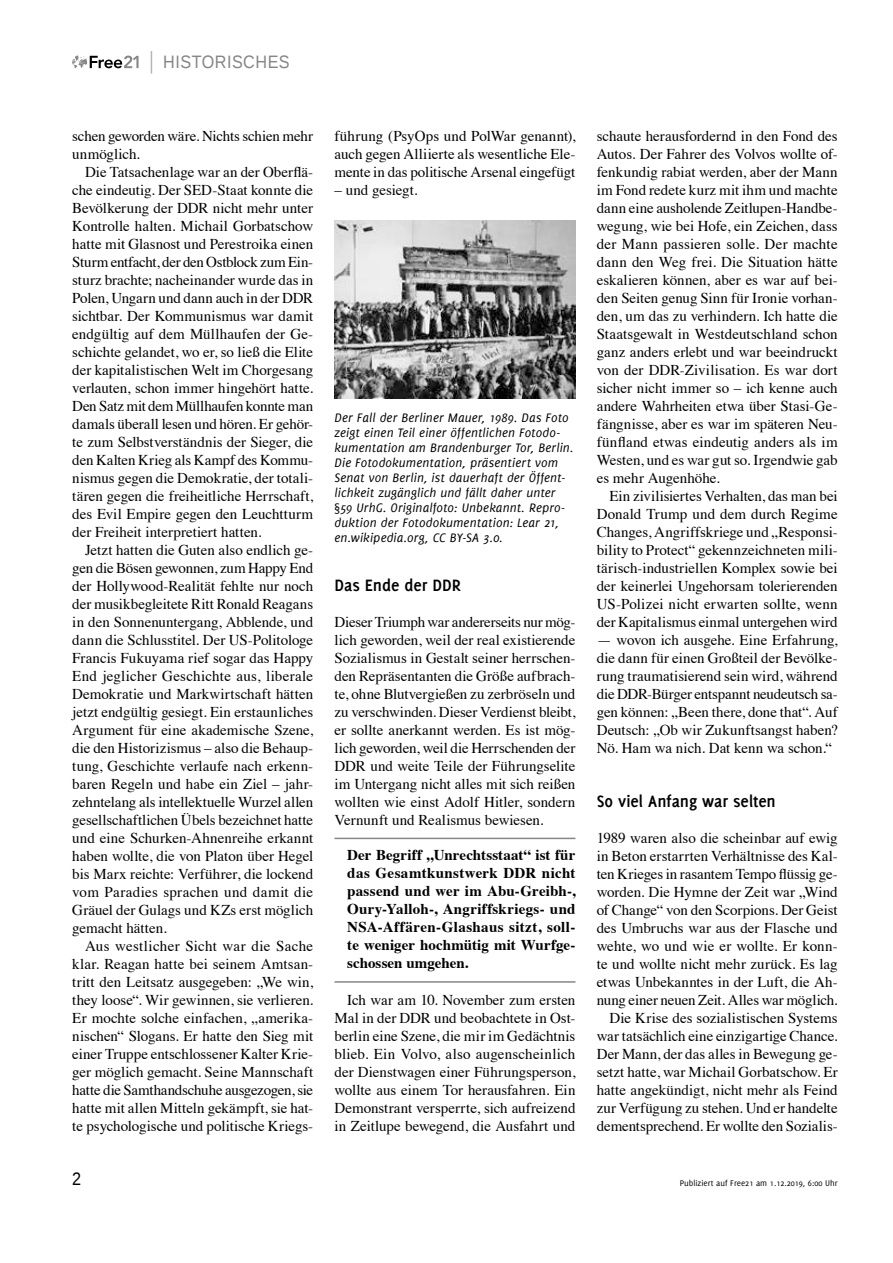
<style>
.page{position:relative;width:893px;height:1263px;background:#fff}
.page>*{position:absolute;margin:0;border:0;box-sizing:border-box;transform-origin:0 0}
.t1{font:700 18px "Delicious";letter-spacing:-.005em;color:#000}
.t2{font:18px "Liberation Sans";letter-spacing:.03em;color:#868686;scale:.9 1}
.t3{font:18px "Liberation Sans";color:#000;scale:.9 1}
.t4{font:15px/18px "Times";letter-spacing:-.005em;color:#000;text-align:justify}
.t5{font:700 15px/18px "Times";letter-spacing:.005em;color:#000;text-align:justify}
.t6{font:italic 13.5px/15px "Delicious";letter-spacing:.01em;color:#000}
.t7{font:9px "Delicious";color:#000}
</style>
<div class="page">
<svg style="left:72px;top:55px;width:67px;height:13px"></svg>
<svg style="left:151px;top:51px;width:1px;height:23px"></svg>
<hr style="left:334px;top:838px;width:241px;height:1px;background:#868686">
<hr style="left:334px;top:981px;width:241px;height:2px;background:#868686">
<img style="left:334px;top:220px;width:241px;height:179px">
<p class="t2" style="left:163px;top:52px;width:142px">HISTORISCH ES</p>
<p class="t4" style="left:72px;top:126px;width:242px">schen geworden wäre. Nichts schien mehr unmöglich.</p>
<p class="t4" style="left:72px;top:162px;width:242px;text-indent:13px">Die Tatsachenlage war an der Oberflä&shy;che eindeutig. Der SED-Staat konnte die Bevölkerung der DDR nicht mehr unter Kontrolle halten. Michail Gorbatschow hatte mit Glasnost und Perestroika einen Sturm entfacht, der den Ostblock zum Ein&shy;sturz brachte; nacheinander wurde das in Polen, Ungarn und dann auch in der DDR sichtbar. Der Kommunismus war damit endgültig auf dem Müllhaufen der Ge&shy;schichte gelandet, wo er, so ließ die Elite der kapitalistischen Welt im Chorgesang verlauten, schon immer hingehört hatte.<br>Den Satz mit dem Müllhaufen konnte man damals überall lesen und hören. Er gehör&shy;te zum Selbstverständnis der Sieger, die den Kalten Krieg als Kampf des Kommu&shy;nismus gegen die Demokratie, der totali&shy;tären gegen die freiheitliche Herrschaft, des Evil Empire gegen den Leuchtturm der Freiheit interpretiert hatten.</p>
<p class="t4" style="left:72px;top:540px;width:242px;text-indent:13px">Jetzt hatten die Guten also endlich ge&shy;gen die Bösen gewonnen, zum Happy End der Hollywood-Realität fehlte nur noch der musikbegleitete Ritt Ronald Reagans in den Sonnenuntergang, Abblende, und dann die Schlusstitel. Der US-Politologe Francis Fukuyama rief sogar das Happy End jeglicher Geschichte aus, liberale Demokratie und Markwirtschaft hätten jetzt endgültig gesiegt. Ein erstaunliches Argument für eine akademische Szene, die den Historizismus – also die Behaup&shy;tung, Geschichte verlaufe nach erkenn&shy;baren Regeln und habe ein Ziel – jahr&shy;zehntelang als intellektuelle Wurzel allen gesellschaftlichen Übels bezeichnet hatte und eine Schurken-Ahnenreihe erkannt haben wollte, die von Platon über Hegel bis Marx reichte: Verführer, die lockend vom Paradies sprachen und damit die Gräuel der Gulags und KZs erst möglich gemacht hätten.</p>
<p class="t4" style="left:72px;top:936px;width:242px;text-indent:13px">Aus westlicher Sicht war die Sache klar. Reagan hatte bei seinem Amtsan&shy;tritt den Leitsatz ausgegeben: „We win, they loose“. Wir gewinnen, sie verlieren.<br>Er mochte solche einfachen, „amerika&shy;nischen“ Slogans. Er hatte den Sieg mit einer Truppe entschlossener Kalter Krie&shy;ger möglich gemacht. Seine Mannschaft hatte die Samthandschuhe ausgezogen, sie hatte mit allen Mitteln gekämpft, sie hat&shy;te psychologische und politische Kriegs-</p>
<p class="t4" style="left:334px;top:126px;width:242px">führung (PsyOps und PolWar genannt), auch gegen Alliierte als wesentliche Ele&shy;mente in das politische Arsenal eingefügt</p>
<p class="t4" style="left:334px;top:180px;width:85px">– und gesiegt.</p>
<p class="t6" style="left:334px;top:410px;width:241px">Der Fall der Berliner Mauer, 1989. Das Foto zeigt einen Teil einer öffentlichen Fotodo&shy;kumentation am Brandenburger Tor, Berlin.<br>Die Fotodokumentation, präsentiert vom Senat von Berlin, ist dauerhaft der Öffent&shy;lichkeit zugänglich und fällt daher unter §59 UrhG. Originalfoto: Unbekannt. Repro&shy;duktion der Fotodokumentation: Lear 21, en.wikipedia.org, CC BY-SA 3.0.</p>
<p class="t1" style="left:334px;top:575px;width:128px">Das Ende der DDR</p>
<p class="t4" style="left:334px;top:612px;width:242px">Dieser Triumph war andererseits nur mög&shy;lich geworden, weil der real existierende Sozialismus in Gestalt seiner herrschen&shy;den Repräsentanten die Größe aufbrach&shy;te, ohne Blutvergießen zu zerbröseln und zu verschwinden. Dieser Verdienst bleibt, er sollte anerkannt werden. Es ist mög&shy;lich geworden, weil die Herrschenden der DDR und weite Teile der Führungselite im Untergang nicht alles mit sich reißen wollten wie einst Adolf Hitler, sondern Vernunft und Realismus bewiesen.</p>
<p class="t5" style="left:347px;top:845px;width:230px">Der Begriff „Unrechtsstaat“ ist für das Gesamtkunstwerk DDR nicht passend und wer im Abu-Greibh-, Oury-Yalloh-, Angriffskriegs- und NSA-Affären-Glashaus sitzt, soll&shy;te weniger hochmütig mit Wurfge&shy;schossen umgehen.</p>
<p class="t4" style="left:334px;top:990px;width:242px;text-indent:13px">Ich war am 10. November zum ersten Mal in der DDR und beobachtete in Ost&shy;berlin eine Szene, die mir im Gedächtnis blieb. Ein Volvo, also augenscheinlich der Dienstwagen einer Führungsperson, wollte aus einem Tor herausfahren. Ein Demonstrant versperrte, sich aufreizend in Zeitlupe bewegend, die Ausfahrt und</p>
<p class="t4" style="left:597px;top:126px;width:243px">schaute herausfordernd in den Fond des Autos. Der Fahrer des Volvos wollte of&shy;fenkundig rabiat werden, aber der Mann im Fond redete kurz mit ihm und machte dann eine ausholende Zeitlupen-Handbe&shy;wegung, wie bei Hofe, ein Zeichen, dass der Mann passieren solle. Der machte dann den Weg frei. Die Situation hätte eskalieren können, aber es war auf bei&shy;den Seiten genug Sinn für Ironie vorhan&shy;den, um das zu verhindern. Ich hatte die Staatsgewalt in Westdeutschland schon ganz anders erlebt und war beeindruckt von der DDR-Zivilisation. Es war dort sicher nicht immer so – ich kenne auch andere Wahrheiten etwa über Stasi-Ge&shy;fängnisse, aber es war im späteren Neu&shy;fünfland etwas eindeutig anders als im Westen, und es war gut so. Irgendwie gab es mehr Augenhöhe.</p>
<p class="t4" style="left:597px;top:486px;width:242px;text-indent:13px">Ein zivilisiertes Verhalten, das man bei Donald Trump und dem durch Regime Changes, Angriffskriege und „Responsi&shy;bility to Protect“ gekennzeichneten mili&shy;tärisch-industriellen Komplex sowie bei der keinerlei Ungehorsam tolerierenden US-Polizei nicht erwarten sollte, wenn der Kapitalismus einmal untergehen wird</p>
<p class="t4" style="left:597px;top:630px;width:242px">— wovon ich ausgehe. Eine Erfahrung, die dann für einen Großteil der Bevölke&shy;rung traumatisierend sein wird, während die DDR-Bürger entspannt neudeutsch sa&shy;gen können: „Been there, done that“. Auf Deutsch: „Ob wir Zukunftsangst haben?<br>Nö. Ham wa nich. Dat kenn wa schon.“</p>
<p class="t1" style="left:597px;top:791px;width:181px">So viel Anfang war selten</p>
<p class="t4" style="left:597px;top:828px;width:242px;text-align:right">1989 waren also die scheinbar auf ewig in Beton erstarrten Verhältnisse des Kal&shy;ten Krieges in rasantem Tempo flüssig ge&shy;worden. Die Hymne der Zeit war „Wind of Change“ von den Scorpions. Der Geist des Umbruchs war aus der Flasche und wehte, wo und wie er wollte. Er konn&shy;te und wollte nicht mehr zurück. Es lag etwas Unbekanntes in der Luft, die Ah&shy;nung einer neuen Zeit. Alles war möglich.<br>Die Krise des sozialistischen Systems war tatsächlich eine einzigartige Chance.<br>Der Mann, der das alles in Bewegung ge&shy;setzt hatte, war Michail Gorbatschow. Er hatte angekündigt, nicht mehr als Feind zur Verfügung zu stehen. Und er handelte dementsprechend. Er wollte den Sozialis-</p>
<p class="t3" style="left:72px;top:1169px;width:12px">2</p>
<p class="t7" style="left:680px;top:1178px;width:159px">Publiziert auf Free21 am 1.12.2019, 6:00 Uhr</p>
</div>
